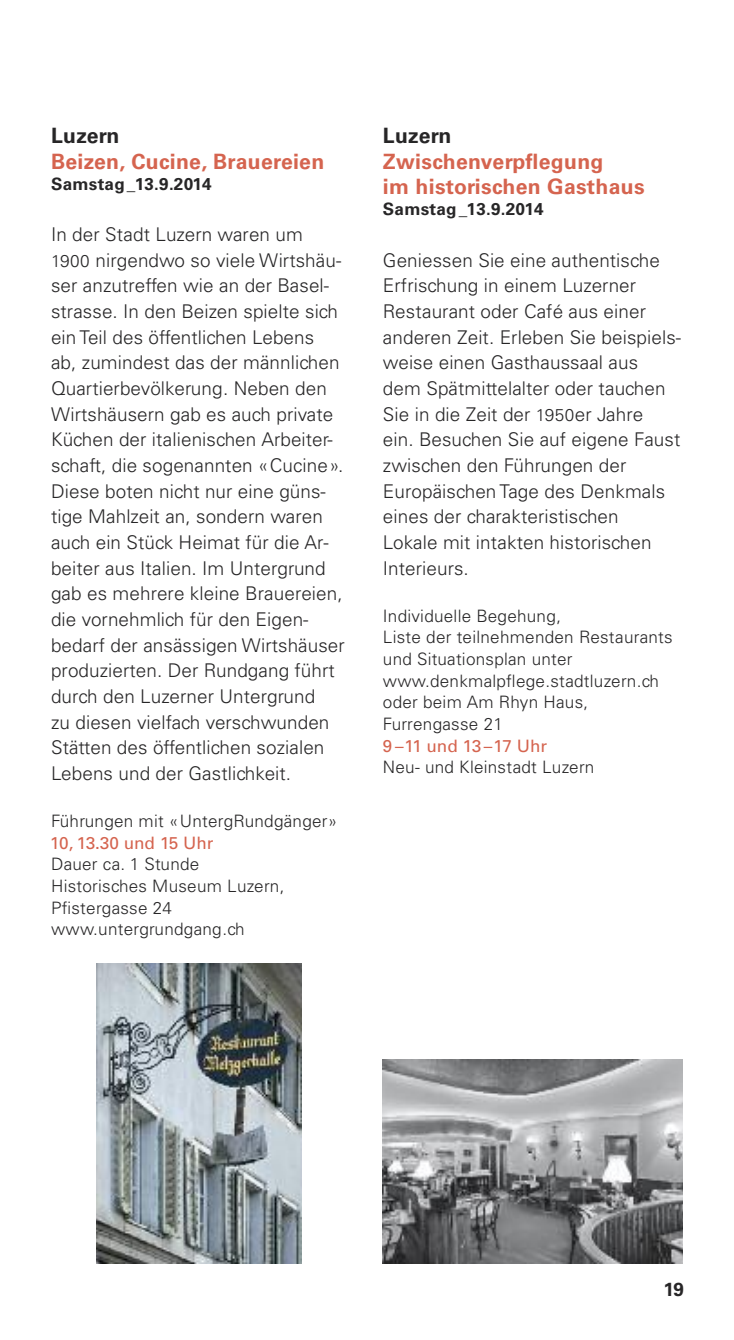
<style>
.page{position:relative;width:734px;height:1340px;background:#fff}
.page>*{position:absolute;margin:0;border:0;box-sizing:border-box;transform-origin:0 0}
.t1{font:700 21.15px/25.7px "Univers LT";letter-spacing:.015em;color:#d5644f}
.t2{font:700 21.15px "Univers LT";letter-spacing:.015em;color:#272627}
.t3{font:300 18.9px/25.7px "Univers";letter-spacing:.005em;color:#272627}
.t4{font:700 18.9px "Univers LT";color:#272627}
.t5{font:300 17.1px/21.6px "Univers";letter-spacing:.015em;color:#272627}
.t6{font:700 17.1px "Univers LT";letter-spacing:.015em;color:#272627}
.t7{font:17.1px "Univers";color:#d5644f}
.s1{font-size:17.1px}
</style>
<div class="page">
<img style="left:383px;top:1059px;width:299px;height:204px">
<img style="left:97px;top:963px;width:204px;height:300px">
<p class="t2" style="left:51px;top:128px;width:70px">Luzern</p>
<p class="t1" style="left:51px;top:150px;width:275px">Beizen, Cucine, Brauereien</p>
<p class="t6" style="left:51px;top:177px;width:162px">Samstag_13.9.2014</p>
<p class="t3" style="left:51px;top:223px;width:295px">In der Stadt Luzern waren um <span class="s1">1900</span> nirgendwo so viele Wirtshäu&shy;ser anzutreffen wie an der Basel&shy;strasse. In den Beizen spielte sich ein Teil des öffentlichen Lebens<br>ab, zumindest das der männlichen Quartierbevölkerung. Neben den Wirtshäusern gab es auch private Küchen der italienischen Arbeiter&shy;schaft, die sogenannten «Cucine».<br>Diese boten nicht nur eine güns&shy;tige Mahlzeit an, sondern waren auch ein Stück Heimat für die Ar&shy;beiter aus Italien. Im Untergrund gab es mehrere kleine Brauereien, die vornehmlich für den Eigen&shy;bedarf der ansässigen Wirtshäuser produzierten. Der Rundgang führt durch den Luzerner Untergrund<br>zu diesen vielfach verschwunden Stätten des öffentlichen sozialen Lebens und der Gastlichkeit.</p>
<p class="t5" style="left:51px;top:811px;width:288px">Führungen mit «UntergRundgänger»</p>
<p class="t7" style="left:50px;top:836px;width:165px">10, 13.30 und 15 Uhr</p>
<p class="t5" style="left:51px;top:855px;width:235px">Dauer ca. 1 Stunde<br>Historisches Museum Luzern,<br>Pfistergasse 24 www.untergrundgang.ch</p>
<p class="t2" style="left:383px;top:128px;width:70px">Luzern</p>
<p class="t1" style="left:383px;top:150px;width:263px">Zwischenverpflegung<br>im historischen Gasthaus</p>
<p class="t6" style="left:383px;top:203px;width:162px">Samstag_13.9.2014</p>
<p class="t3" style="left:383px;top:249px;width:299px">Geniessen Sie eine authentische<br>Erfrischung in einem Luzerner<br>Restaurant oder Café aus einer anderen Zeit. Erleben Sie beispiels&shy;weise einen Gasthaussaal aus<br>dem Spätmittelalter oder tauchen<br>Sie in die Zeit der <span class="s1">1950</span>er Jahre<br>ein. Besuchen Sie auf eigene Faust zwischen den Führungen der<br>Europäischen Tage des Denkmals eines der charakteristischen<br>Lokale mit intakten historischen<br>Interieurs.</p>
<p class="t5" style="left:383px;top:606px;width:291px">Individuelle Begehung,<br>Liste der teilnehmenden Restaurants und Situationsplan unter www.denkmalpflege.stadtluzern.ch oder beim Am Rhyn Haus,<br>Furrengasse 21</p>
<p class="t7" style="left:383px;top:739px;width:166px">9–11 und 13–17 Uhr</p>
<p class="t5" style="left:383px;top:757px;width:213px">Neu- und Kleinstadt Luzern</p>
<p class="t4" style="left:663px;top:1282px;width:22px">19</p>
</div>
